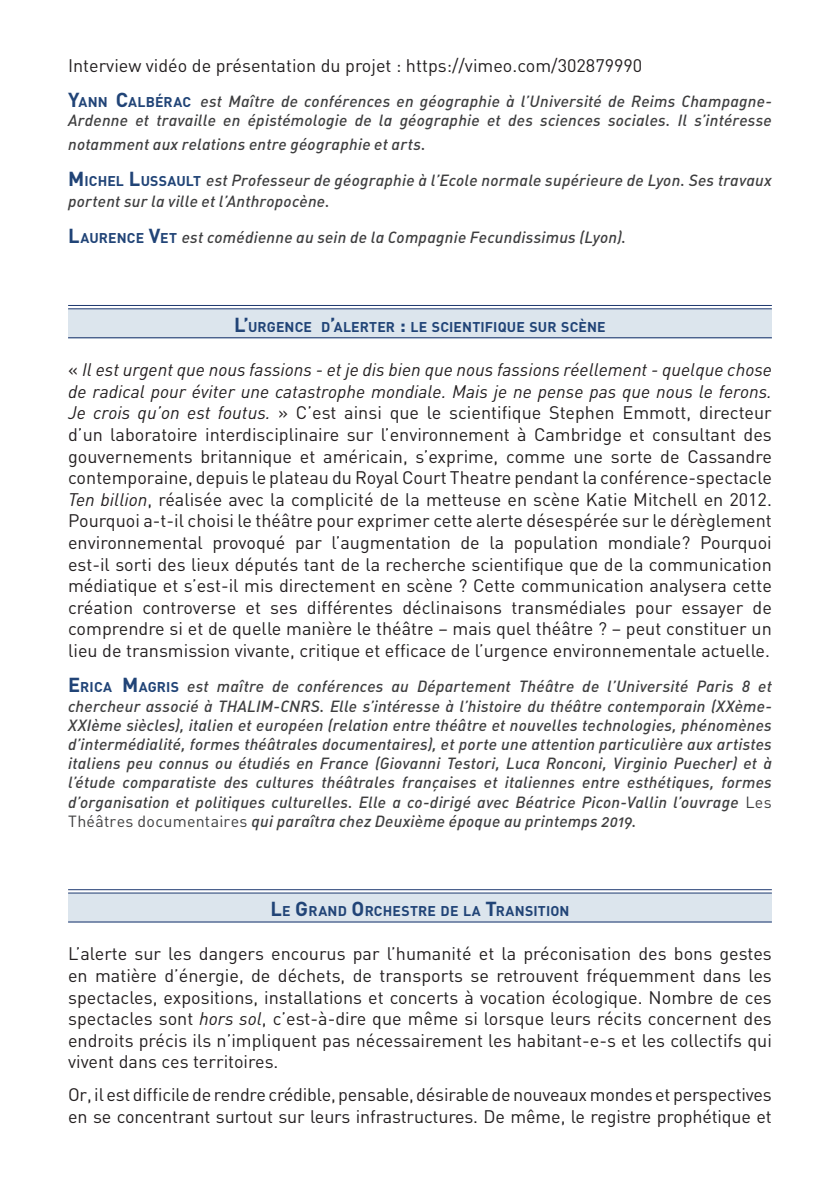
<style>
.page{position:relative;width:840px;height:1191px;background:#fff}
.page>*{position:absolute;margin:0;border:0;box-sizing:border-box;transform-origin:0 0}
.t1{font:18px/21.6px "DIN";letter-spacing:-.01em;color:#231f20;text-align:justify}
.t2{font:16px/19.2px "DIN Medium Italic Alt";letter-spacing:.015em;color:#3e3e3f}
.t3{font:700 14px "DIN";letter-spacing:.01em;color:#214477}
.s1{font-family:"DIN";font-weight:700;font-size:20px;color:#214477}
.s2{font-family:"DIN";font-weight:700;font-size:14px;color:#214477}
.s3{font-size:20px}
.s4{font-style:italic}
.s5{font-family:"DIN"}
</style>
<div class="page">
<div style="left:68px;top:309px;width:703px;height:30px;background:#dce5ed"></div>
<hr style="left:68px;top:305px;width:703px;height:1px;background:#1e3970">
<hr style="left:68px;top:308px;width:703px;height:1px;background:#1e3970">
<hr style="left:68px;top:337px;width:703px;height:1px;background:#1e3970">
<div style="left:68px;top:893px;width:703px;height:30px;background:#dce5ed"></div>
<hr style="left:68px;top:889px;width:703px;height:1px;background:#1e3970">
<hr style="left:68px;top:892px;width:703px;height:1px;background:#1e3970">
<hr style="left:68px;top:921px;width:703px;height:1px;background:#1e3970">
<p class="t1" style="left:68px;top:54px;width:575px">Interview vidéo de présentation du projet : https://vimeo.com/302879990</p>
<p class="t2" style="left:68px;top:91px;width:705px"><span class="s1">Y</span><span class="s2">ANN</span> <span class="s1">C</span><span class="s2">ALBÉRAC</span> est Maître de conférences en géographie à l’Université de Reims Champagne-<br>Ardenne et travaille en épistémologie de la géographie et des sciences sociales. Il s’intéresse</p>
<p class="t2" style="left:68px;top:134px;width:359px">notamment aux relations entre géographie et arts.</p>
<p class="t2" style="left:68px;top:168px;width:704px;line-height:21.6px"><span class="s1">M</span><span class="s2">ICHEL</span> <span class="s1">L</span> <span class="s2">USSAULT</span> est Professeur de géographie à l’Ecole normale supérieure de Lyon. Ses travaux portent sur la ville et l’Anthropocène.</p>
<p class="t2" style="left:68px;top:227px;width:559px"><span class="s1">L</span><span class="s2">AURENCE</span> <span class="s1">V</span><span class="s2">ET</span> est comédienne au sein de la Compagnie Fecundissimus (Lyon).</p>
<p class="t3" style="left:234px;top:317px;width:373px"><span class="s3">L’</span>URGENCE D<span class="s3">’</span>ALERTER <span class="s3">:</span> LE SCIENTIFIQUE SUR SCÈNE</p>
<p class="t1" style="left:68px;top:358px;width:705px">« <span class="s4">Il est urgent que nous fassions - et je dis bien que nous fassions réellement - quelque chose de radical pour éviter une catastrophe mondiale. Mais je ne pense pas que nous le ferons.<br>Je crois qu’on est foutus.</span> » C’est ainsi que le scientifique Stephen Emmott, directeur d’un laboratoire interdisciplinaire sur l’environnement à Cambridge et consultant des gouvernements britannique et américain, s’exprime, comme une sorte de Cassandre contemporaine, depuis le plateau du Royal Court Theatre pendant la conférence-spectacle <span class="s4">Ten billion</span>, réalisée avec la complicité de la metteuse en scène Katie Mitchell en 2012.<br>Pourquoi a-t-il choisi le théâtre pour exprimer cette alerte désespérée sur le dérèglement environnemental provoqué par l’augmentation de la population mondiale? Pourquoi est-il sorti des lieux députés tant de la recherche scientifique que de la communication médiatique et s’est-il mis directement en scène ? Cette communication analysera cette création controverse et ses différentes déclinaisons transmédiales pour essayer de comprendre si et de quelle manière le théâtre – mais quel théâtre ? – peut constituer un lieu de transmission vivante, critique et efficace de l’urgence environnementale actuelle.</p>
<p class="t2" style="left:68px;top:676px;width:705px;text-align:justify"><span class="s1">E</span> <span class="s2">RICA</span> <span class="s1">M</span><span class="s2">AGRIS</span> est maître de conférences au Département Théâtre de l’Université Paris 8 et chercheur associé à THALIM-CNRS. Elle s’intéresse à l’histoire du théâtre contemporain (XXème-XXIème siècles), italien et européen (relation entre théâtre et nouvelles technologies, phénomènes d’intermédialité, formes théâtrales documentaires), et porte une attention particulière aux artistes italiens peu connus ou étudiés en France (Giovanni Testori, Luca Ronconi, Virginio Puecher) et à l’étude comparatiste des cultures théâtrales françaises et italiennes entre esthétiques, formes d’organisation et politiques culturelles. Elle a co-dirigé avec Béatrice Picon-Vallin l’ouvrage <span class="s5">Les Théâtres documentaires</span> qui paraîtra chez Deuxième époque au printemps 2019.</p>
<p class="t3" style="left:270px;top:902px;width:300px"><span class="s3">L</span>E <span class="s3">G</span>RAND <span class="s3">O</span>RCHESTRE DE LA <span class="s3">T</span>RANSITION</p>
<p class="t1" style="left:68px;top:942px;width:704px">L’alerte sur les dangers encourus par l’humanité et la préconisation des bons gestes en matière d’énergie, de déchets, de transports se retrouvent fréquemment dans les spectacles, expositions, installations et concerts à vocation écologique. Nombre de ces spectacles sont <span class="s4">hors sol</span>, c’est-à-dire que même si lorsque leurs récits concernent des endroits précis ils n’impliquent pas nécessairement les habitant-e-s et les collectifs qui vivent dans ces territoires.</p>
<p class="t1" style="left:68px;top:1083px;width:704px">Or, il est difficile de rendre crédible, pensable, désirable de nouveaux mondes et perspectives en se concentrant surtout sur leurs infrastructures. De même, le registre prophétique et</p>
</div>
